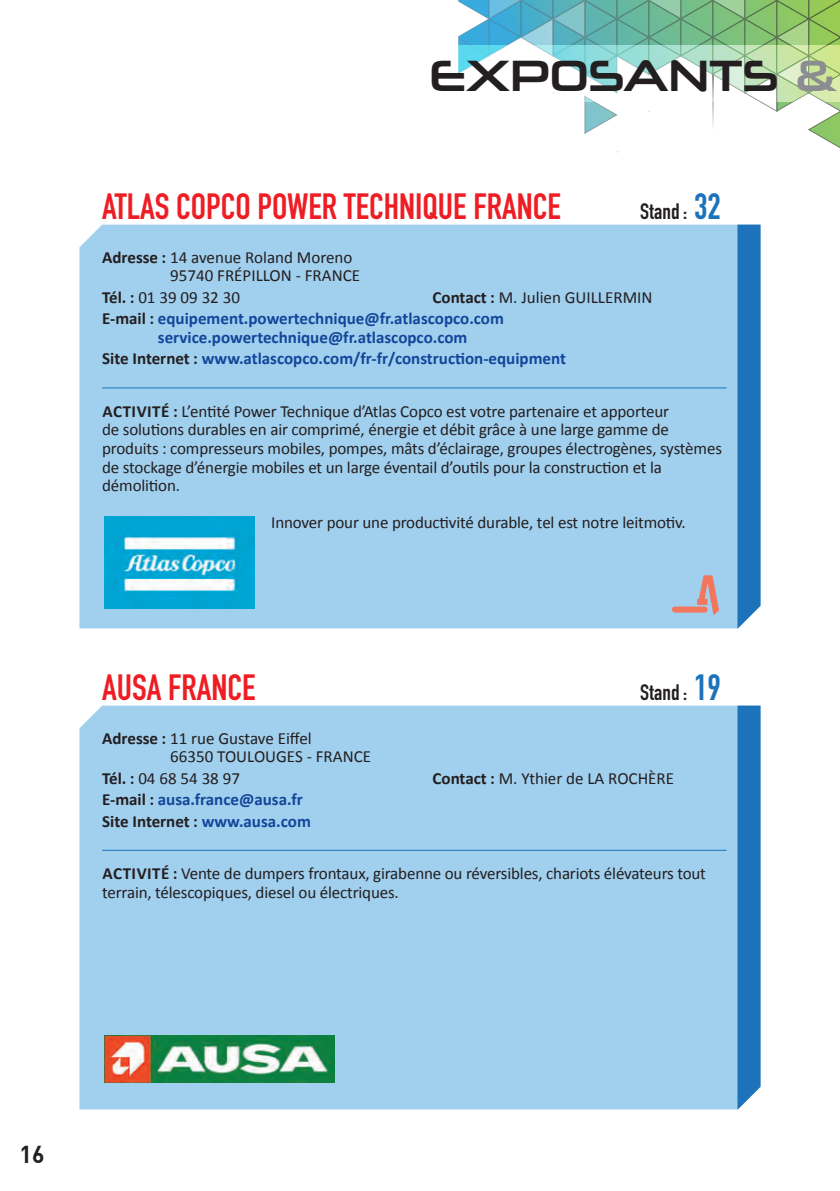
<style>
.page{position:relative;width:840px;height:1191px;background:#fff}
.page>*{position:absolute;margin:0;border:0;box-sizing:border-box;transform-origin:0 0}
.t1{font:44px "Neuropolitical Rg";color:#231f20}
.t2{font:700 36px "DIN Condensed";color:#ee1d23}
.t3{font:700 24px "DI Nbek";color:#231f20;scale:.95 1}
.t4{font:700 22px "DIN Condensed";letter-spacing:.01em;color:#231f20}
.t5{font:17px/18.6px "Calibri";letter-spacing:-.01em;color:#231f20}
.t6{font:700 17px/21.4px "Calibri";color:#13469a}
.s1{color:#8b8d90}
.s2{font-size:36px;color:#1d73ba}
.s3{font-weight:700}
.s4{color:#231f20}
.s5{font-weight:400;color:#231f20}
</style>
<div class="page">
<svg style="left:458px;top:0;width:382px;height:152px"></svg>
<svg style="left:712px;top:102px;width:1px;height:28px"></svg>
<svg style="left:458px;top:45px;width:381px;height:57px"></svg>
<div style="left:79px;top:705px;width:658px;height:404px;background:#a1cfee"></div>
<svg style="left:737px;top:705px;width:23px;height:404px"></svg>
<hr style="left:102px;top:849px;width:624px;height:1px;background:#1d73ba">
<img style="left:104px;top:1035px;width:230px;height:47px">
<div style="left:79px;top:225px;width:658px;height:403px;background:#a1cfee"></div>
<div style="left:737px;top:225px;width:23px;height:403px;background:#1d73ba"></div>
<hr style="left:102px;top:387px;width:624px;height:1px;background:#1d73ba">
<img style="left:104px;top:517px;width:150px;height:91px">
<svg style="left:696px;top:575px;width:22px;height:40px"></svg>
<div style="left:671px;top:606px;width:36px;height:6px;background:#f2765b;border-radius:3px"></div>
<h1 class="t1" style="left:429px;top:48px;width:408px">EXPOSANTS <span class="s1">&amp;</span></h1>
<h2 class="t2" style="left:102px;top:183px;width:460px">ATLAS COPCO POWER TECHNIQUE FRANCE</h2>
<p class="t4" style="left:640px;top:197px;width:82px">Stand: <span class="s2">32</span></p>
<p class="t5" style="left:170px;top:248px;width:191px;text-indent:-68px"><span class="s3">Adresse :</span> 14 avenue Roland Moreno<br>95740 FRÉPILLON - FRANCE</p>
<p class="t5" style="left:102px;top:288px;width:139px"><span class="s3">Tél. :</span> 01 39 09 32 30</p>
<p class="t6" style="left:102px;top:286px;width:551px;text-indent:330px"><span class="s4">Contact :</span> <span class="s5">M. Julien GUILLERMIN<br></span><span class="s4">E-mail :</span> equipement.powertechnique@fr.atlascopco.com</p>
<p class="t6" style="left:102px;top:326px;width:465px;text-indent:56px">service.powertechnique@fr.atlascopco.com<br><span class="s4">Site Internet :</span> www.atlascopco.com/fr-fr/construction-equipment</p>
<p class="t5" style="left:102px;top:402px;width:621px"><span class="s3">ACTIVITÉ :</span> L’entité Power Technique d’Atlas Copco est votre partenaire et apporteur<br>de solutions durables en air comprimé, énergie et débit grâce à une large gamme de produits : compresseurs mobiles, pompes, mâts d’éclairage, groupes électrogènes, systèmes de stockage d’énergie mobiles et un large éventail d’outils pour la construction et la démolition.</p>
<p class="t5" style="left:271px;top:513px;width:415px">Innover pour une productivité durable, tel est notre leitmotiv.</p>
<h2 class="t2" style="left:102px;top:663px;width:155px">AUSA FRANCE</h2>
<p class="t4" style="left:640px;top:678px;width:82px">Stand: <span class="s2">19</span></p>
<p class="t5" style="left:170px;top:728px;width:202px;text-indent:-68px"><span class="s3">Adresse :</span> 11 rue Gustave Eiffel<br>66350 TOULOUGES - FRANCE</p>
<p class="t5" style="left:102px;top:768px;width:139px"><span class="s3">Tél. :</span> 04 68 54 38 97</p>
<p class="t5" style="left:432px;top:768px;width:243px"><span class="s3">Contact :</span> M. Ythier de LA ROCHÈRE</p>
<p class="t6" style="left:102px;top:788px;width:210px"><span class="s4">E-mail :</span> ausa.france@ausa.fr<br><span class="s4">Site Internet :</span> www.ausa.com</p>
<p class="t5" style="left:102px;top:864px;width:605px"><span class="s3">ACTIVITÉ :</span> Vente de dumpers frontaux, girabenne ou réversibles, chariots élévateurs tout terrain, télescopiques, diesel ou électriques.</p>
<h3 class="t3" style="left:20px;top:1138px;width:28px">16</h3>
</div>
